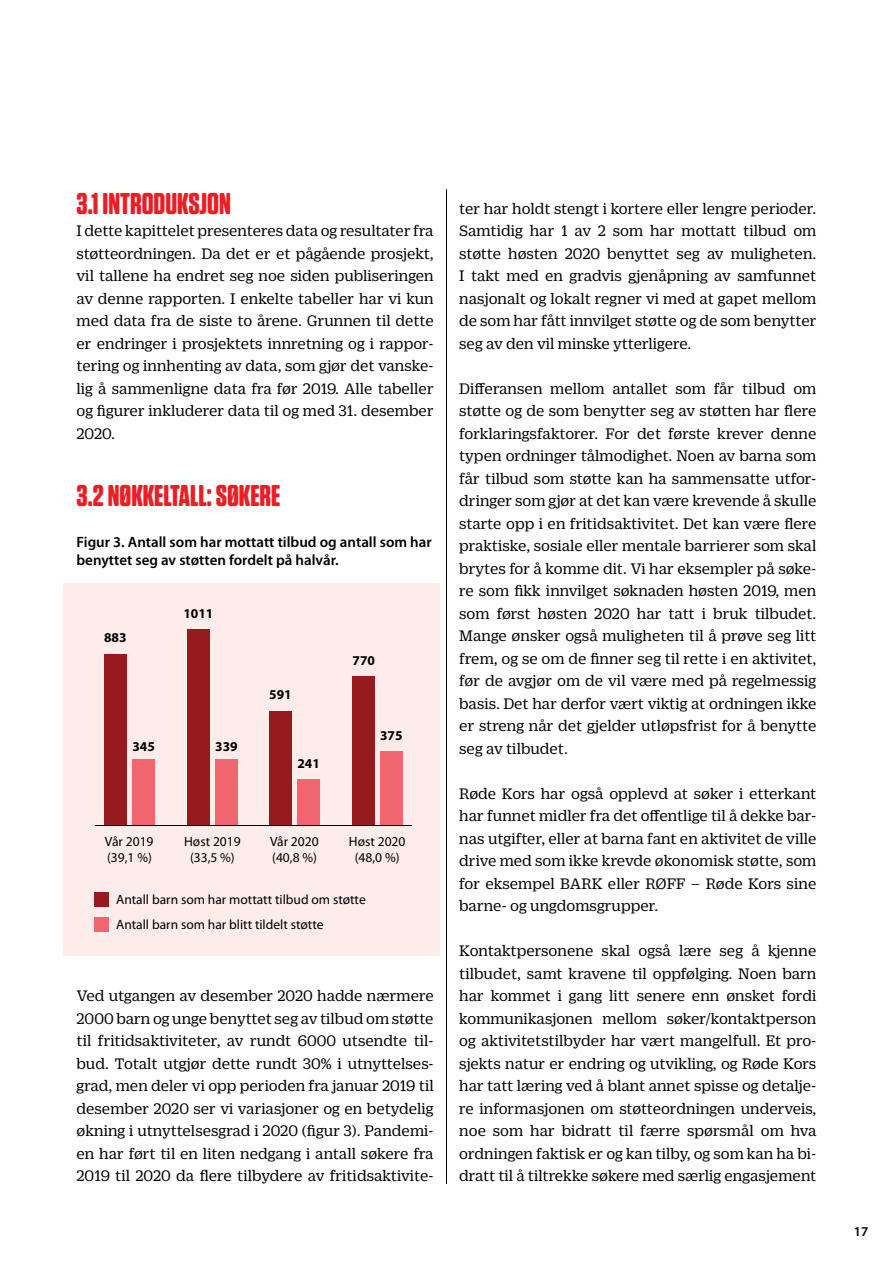
<style>
.page{position:relative;width:893px;height:1263px;background:#fff}
.page>*{position:absolute;margin:0;border:0;box-sizing:border-box;transform-origin:0 0}
.H3_Mellomtittel{font:700 30px "Tungsten Rounded";color:#ed1d24}
.brødtekst_Duplicate{font:16.5px/22.5px "Duplicate Ionic";color:#000;text-align:justify}
.Figurtekst{font:600 15px/18px "Myriad Pro";color:#000}
.t1{font:13.5px/16.2px "Myriad Pro";color:#000}
.t2{font:700 13.5px "Myriad Pro";color:#000}
.t3{font:600 13.5px "Myriad Pro";color:#000}
</style>
<div class="page">
<div style="left:64px;top:583px;width:376px;height:373px;background:#feecea"></div>
<hr style="left:446px;top:190px;width:1px;height:994px;background:#000">
<div style="left:94px;top:892px;width:15px;height:14px;background:#971b1e"></div>
<div style="left:94px;top:917px;width:15px;height:14px;background:#f16670"></div>
<div style="left:104px;top:654px;width:23px;height:171px;background:#971b1e"></div>
<div style="left:132px;top:759px;width:23px;height:66px;background:#f16670"></div>
<div style="left:187px;top:629px;width:23px;height:196px;background:#971b1e"></div>
<div style="left:215px;top:759px;width:23px;height:66px;background:#f16670"></div>
<div style="left:269px;top:710px;width:23px;height:115px;background:#971b1e"></div>
<div style="left:297px;top:778px;width:23px;height:47px;background:#f16670"></div>
<div style="left:352px;top:676px;width:22px;height:149px;background:#971b1e"></div>
<div style="left:380px;top:751px;width:23px;height:75px;background:#f16670"></div>
<hr style="left:95px;top:825px;width:317px;height:1px;background:#000">
<h3 class="H3_Mellomtittel" style="left:77px;top:187px;width:156px">3.1 INTRODUKSJON</h3>
<p class="brødtekst_Duplicate" style="left:77px;top:218px;width:359px">I dette kapittelet presenteres data og resultater fra støtteordningen. Da det er et pågående prosjekt, vil tallene ha endret seg noe siden publiseringen av denne rapporten. I enkelte tabeller har vi kun med data fra de siste to årene. Grunnen til dette er endringer i prosjektets innretning og i rappor&shy;tering og innhenting av data, som gjør det vanske&shy;lig å sammenligne data fra før 2019. Alle tabeller og figurer inkluderer data til og med 31. desember 2020.</p>
<h3 class="H3_Mellomtittel" style="left:77px;top:479px;width:205px">3.2 NØKKELTALL: SØKERE</h3>
<p class="Figurtekst" style="left:77px;top:532px;width:357px">Figur 3. Antall som har mottatt tilbud og antall som har benyttet seg av støtten fordelt på halvår.</p>
<p class="t2" style="left:104px;top:630px;width:24px">883</p>
<p class="t2" style="left:132px;top:739px;width:24px">345</p>
<p class="t1" style="left:105px;top:833px;width:50px">Vår 2019 (39,1 %)</p>
<p class="t2" style="left:183px;top:606px;width:31px">1011</p>
<p class="t2" style="left:215px;top:739px;width:24px">339</p>
<p class="t1" style="left:184px;top:833px;width:58px;text-align:center">Høst 2019 (33,5 %)</p>
<p class="t2" style="left:269px;top:687px;width:24px">591</p>
<p class="t2" style="left:297px;top:756px;width:24px">241</p>
<p class="t1" style="left:270px;top:833px;width:50px">Vår 2020 (40,8 %)</p>
<p class="t2" style="left:353px;top:653px;width:24px">770</p>
<p class="t2" style="left:380px;top:727px;width:24px">375</p>
<p class="t1" style="left:349px;top:833px;width:58px;text-align:center">Høst 2020 (48,0 %)</p>
<p class="t1" style="left:116px;top:887px;width:251px;line-height:24.9px">Antall barn som har mottatt tilbud om støtte<br>Antall barn som har blitt tildelt støtte</p>
<p class="brødtekst_Duplicate" style="left:77px;top:983px;width:359px">Ved utgangen av desember 2020 hadde nærmere 2000 barn og unge benyttet seg av tilbud om støtte til fritidsaktiviteter, av rundt 6000 utsendte til&shy;bud. Totalt utgjør dette rundt 30% i utnyttelses&shy;grad, men deler vi opp perioden fra januar 2019 til desember 2020 ser vi variasjoner og en betydelig økning i utnyttelsesgrad i 2020 (figur 3). Pandemi&shy;en har ført til en liten nedgang i antall søkere fra 2019 til 2020 da flere tilbydere av fritidsaktivite-</p>
<p class="brødtekst_Duplicate" style="left:459px;top:196px;width:359px">ter har holdt stengt i kortere eller lengre perioder.<br>Samtidig har 1 av 2 som har mottatt tilbud om støtte høsten 2020 benyttet seg av muligheten.<br>I takt med en gradvis gjenåpning av samfunnet nasjonalt og lokalt regner vi med at gapet mellom de som har fått innvilget støtte og de som benytter seg av den vil minske ytterligere.</p>
<p class="brødtekst_Duplicate" style="left:459px;top:376px;width:359px">Differansen mellom antallet som får tilbud om støtte og de som benytter seg av støtten har flere forklaringsfaktorer. For det første krever denne typen ordninger tålmodighet. Noen av barna som får tilbud som støtte kan ha sammensatte utfor&shy;dringer som gjør at det kan være krevende å skulle starte opp i en fritidsaktivitet. Det kan være flere praktiske, sosiale eller mentale barrierer som skal brytes for å komme dit. Vi har eksempler på søke&shy;re som fikk innvilget søknaden høsten 2019, men som først høsten 2020 har tatt i bruk tilbudet.<br>Mange ønsker også muligheten til å prøve seg litt frem, og se om de finner seg til rette i en aktivitet, før de avgjør om de vil være med på regelmessig basis. Det har derfor vært viktig at ordningen ikke er streng når det gjelder utløpsfrist for å benytte seg av tilbudet.</p>
<p class="brødtekst_Duplicate" style="left:459px;top:781px;width:359px">Røde Kors har også opplevd at søker i etterkant har funnet midler fra det offentlige til å dekke bar&shy;nas utgifter, eller at barna fant en aktivitet de ville drive med som ikke krevde økonomisk støtte, som for eksempel BARK eller RØFF – Røde Kors sine barne- og ungdomsgrupper.</p>
<p class="brødtekst_Duplicate" style="left:459px;top:938px;width:359px">Kontaktpersonene skal også lære seg å kjenne tilbudet, samt kravene til oppfølging. Noen barn har kommet i gang litt senere enn ønsket fordi kommunikasjonen mellom søker/kontaktperson og aktivitetstilbyder har vært mangelfull. Et pro&shy;sjekts natur er endring og utvikling, og Røde Kors har tatt læring ved å blant annet spisse og detalje&shy;re informasjonen om støtteordningen underveis, noe som har bidratt til færre spørsmål om hva ordningen faktisk er og kan tilby, og som kan ha bi&shy;dratt til å tiltrekke søkere med særlig engasjement</p>
<p class="t3" style="left:854px;top:1223px;width:16px">17</p>
</div>
